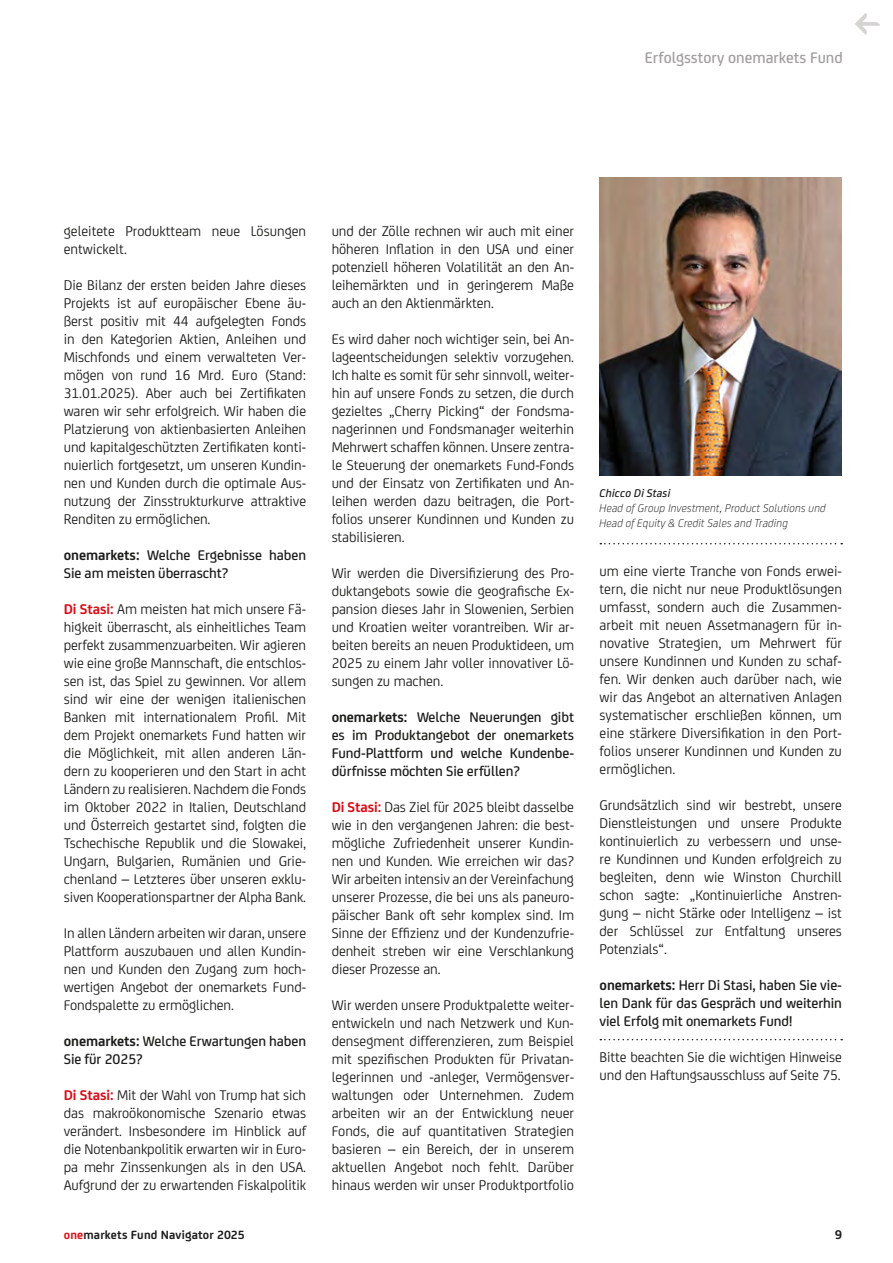
<style>
.page{position:relative;width:893px;height:1263px;background:#fff}
.page>*{position:absolute;margin:0;border:0;box-sizing:border-box;transform-origin:0 0}
.t1{font:500 16.5px "Uni Credit";color:#a19e9e}
.t2{font:15px/18px "Uni Credit";letter-spacing:-.005em;color:#1d1d1b;text-align:justify}
.t3{font:500 15px/18px "Uni Credit";letter-spacing:-.005em;color:#1d1d1b}
.t4{font:700 13.5px "Uni Credit";color:#1d1d1b}
.t5{font:700 12.75px "Uni Credit";letter-spacing:.015em;color:#1d1d1b}
.t6{font:italic 300 12px/15px "Uni Credit";letter-spacing:.005em;color:#1d1d1b}
.t7{font:italic 500 12px "Uni Credit";letter-spacing:.01em;color:#1d1d1b}
.s1{font-weight:700}
.s2{font-weight:700;color:#dc0d15}
.s3{color:#dc0d15}
</style>
<div class="page">
<svg style="left:600px;top:543px;width:242px;height:1px"></svg>
<img style="left:600px;top:178px;width:242px;height:297px">
<svg style="left:600px;top:1039px;width:242px;height:1px"></svg>
<svg style="left:855px;top:13px;width:25px;height:22px"></svg>
<p class="t1" style="left:645px;top:46px;width:199px">Erfolgsstory onemarkets Fund</p>
<p class="t2" style="left:64px;top:221px;width:244px">geleitete Produktteam neue Lösungen entwickelt.</p>
<p class="t2" style="left:64px;top:275px;width:244px">Die Bilanz der ersten beiden Jahre dieses Projekts ist auf europäischer Ebene äu&shy;ßerst positiv mit 44 aufgelegten Fonds in den Kategorien Aktien, Anleihen und Mischfonds und einem verwalteten Ver&shy;mögen von rund 16 Mrd. Euro (Stand:<br>31.01.2025). Aber auch bei Zertifikaten waren wir sehr erfolgreich. Wir haben die Platzierung von aktienbasierten Anleihen und kapitalgeschützten Zertifikaten konti&shy;nuierlich fortgesetzt, um unseren Kundin&shy;nen und Kunden durch die optimale Aus&shy;nutzung der Zinsstrukturkurve attraktive Renditen zu ermöglichen.</p>
<p class="t3" style="left:64px;top:545px;width:244px"><span class="s1">onemarkets:</span> Welche Ergebnisse haben<br>Sie am meisten überrascht?</p>
<p class="t2" style="left:64px;top:599px;width:244px"><span class="s2">Di Stasi:</span> Am meisten hat mich unsere Fä&shy;higkeit überrascht, als einheitliches Team perfekt zusammenzuarbeiten. Wir agieren wie eine große Mannschaft, die entschlos&shy;sen ist, das Spiel zu gewinnen. Vor allem sind wir eine der wenigen italienischen Banken mit internationalem Profil. Mit dem Projekt onemarkets Fund hatten wir die Möglichkeit, mit allen anderen Län&shy;dern zu kooperieren und den Start in acht Ländern zu realisieren. Nachdem die Fonds im Oktober 2022 in Italien, Deutschland und Österreich gestartet sind, folgten die Tschechische Republik und die Slowakei, Ungarn, Bulgarien, Rumänien und Grie&shy;chenland – Letzteres über unseren exklu&shy;siven Kooperationspartner der Alpha Bank.</p>
<p class="t2" style="left:64px;top:923px;width:244px">In allen Ländern arbeiten wir daran, unsere Plattform auszubauen und allen Kundin&shy;nen und Kunden den Zugang zum hoch&shy;wertigen Angebot der onemarkets Fund-Fondspalette zu ermöglichen.</p>
<p class="t3" style="left:64px;top:1031px;width:244px"><span class="s1">onemarkets:</span> Welche Erwartungen haben<br>Sie für 2025?</p>
<p class="t2" style="left:64px;top:1085px;width:244px"><span class="s2">Di Stasi:</span> Mit der Wahl von Trump hat sich das makroökonomische Szenario etwas verändert. Insbesondere im Hinblick auf die Notenbankpolitik erwarten wir in Euro&shy;pa mehr Zinssenkungen als in den USA.<br>Aufgrund der zu erwartenden Fiskalpolitik</p>
<p class="t2" style="left:332px;top:221px;width:244px">und der Zölle rechnen wir auch mit einer höheren Inflation in den USA und einer potenziell höheren Volatilität an den An&shy;leihemärkten und in geringerem Maße auch an den Aktienmärkten.</p>
<p class="t2" style="left:332px;top:329px;width:244px">Es wird daher noch wichtiger sein, bei An&shy;lageentscheidungen selektiv vorzugehen.<br>Ich halte es somit für sehr sinnvoll, weiter&shy;hin auf unsere Fonds zu setzen, die durch gezieltes „Cherry Picking“ der Fondsma&shy;nagerinnen und Fondsmanager weiterhin Mehrwert schaffen können. Unsere zentra&shy;le Steuerung der onemarkets Fund-Fonds und der Einsatz von Zertifikaten und An&shy;leihen werden dazu beitragen, die Port&shy;folios unserer Kundinnen und Kunden zu stabilisieren.</p>
<p class="t2" style="left:332px;top:563px;width:244px">Wir werden die Diversifizierung des Pro&shy;duktangebots sowie die geografische Ex&shy;pansion dieses Jahr in Slowenien, Serbien und Kroatien weiter vorantreiben. Wir ar&shy;beiten bereits an neuen Produktideen, um 2025 zu einem Jahr voller innovativer Lö&shy;sungen zu machen.</p>
<p class="t3" style="left:332px;top:707px;width:244px;text-align:justify"><span class="s1">onemarkets:</span> Welche Neuerungen gibt es im Produktangebot der onemarkets Fund-Plattform und welche Kundenbe&shy;dürfnisse möchten Sie erfüllen?</p>
<p class="t2" style="left:332px;top:797px;width:244px"><span class="s2">Di Stasi:</span> Das Ziel für 2025 bleibt dasselbe wie in den vergangenen Jahren: die best&shy;mögliche Zufriedenheit unserer Kundin&shy;nen und Kunden. Wie erreichen wir das?<br>Wir arbeiten intensiv an der Vereinfachung unserer Prozesse, die bei uns als paneuro&shy;päischer Bank oft sehr komplex sind. Im Sinne der Effizienz und der Kundenzufrie&shy;denheit streben wir eine Verschlankung dieser Prozesse an.</p>
<p class="t2" style="left:332px;top:995px;width:244px">Wir werden unsere Produktpalette weiter&shy;entwickeln und nach Netzwerk und Kun&shy;densegment differenzieren, zum Beispiel mit spezifischen Produkten für Privatan&shy;legerinnen und -anleger, Vermögensver&shy;waltungen oder Unternehmen. Zudem arbeiten wir an der Entwicklung neuer Fonds, die auf quantitativen Strategien basieren – ein Bereich, der in unserem aktuellen Angebot noch fehlt. Darüber hinaus werden wir unser Produktportfolio</p>
<p class="t7" style="left:600px;top:484px;width:72px">Chicco Di Stasi</p>
<p class="t6" style="left:600px;top:500px;width:228px">Head of Group Investment, Product Solutions und<br>Head of Equity &amp; Credit Sales and Trading</p>
<p class="t2" style="left:600px;top:561px;width:244px">um eine vierte Tranche von Fonds erwei&shy;tern, die nicht nur neue Produktlösungen umfasst, sondern auch die Zusammen&shy;arbeit mit neuen Assetmanagern für in&shy;novative Strategien, um Mehrwert für unsere Kundinnen und Kunden zu schaf&shy;fen. Wir denken auch darüber nach, wie wir das Angebot an alternativen Anlagen systematischer erschließen können, um eine stärkere Diversifikation in den Port&shy;folios unserer Kundinnen und Kunden zu ermöglichen.</p>
<p class="t2" style="left:600px;top:795px;width:244px">Grundsätzlich sind wir bestrebt, unsere Dienstleistungen und unsere Produkte kontinuierlich zu verbessern und unse&shy;re Kundinnen und Kunden erfolgreich zu begleiten, denn wie Winston Churchill schon sagte: „Kontinuierliche Anstren&shy;gung – nicht Stärke oder Intelligenz – ist der Schlüssel zur Entfaltung unseres Potenzials“.</p>
<p class="t3" style="left:600px;top:975px;width:244px;text-align:justify"><span class="s1">onemarkets:</span> Herr Di Stasi, haben Sie vie&shy;len Dank für das Gespräch und weiterhin viel Erfolg mit onemarkets Fund!</p>
<p class="t2" style="left:600px;top:1047px;width:244px">Bitte beachten Sie die wichtigen Hinweise und den Haftungsausschluss auf Seite 75.</p>
<p class="t5" style="left:64px;top:1226px;width:182px"><span class="s3">one</span>markets Fund Navigator 2025</p>
<p class="t4" style="left:835px;top:1224px;width:9px">9</p>
</div>
